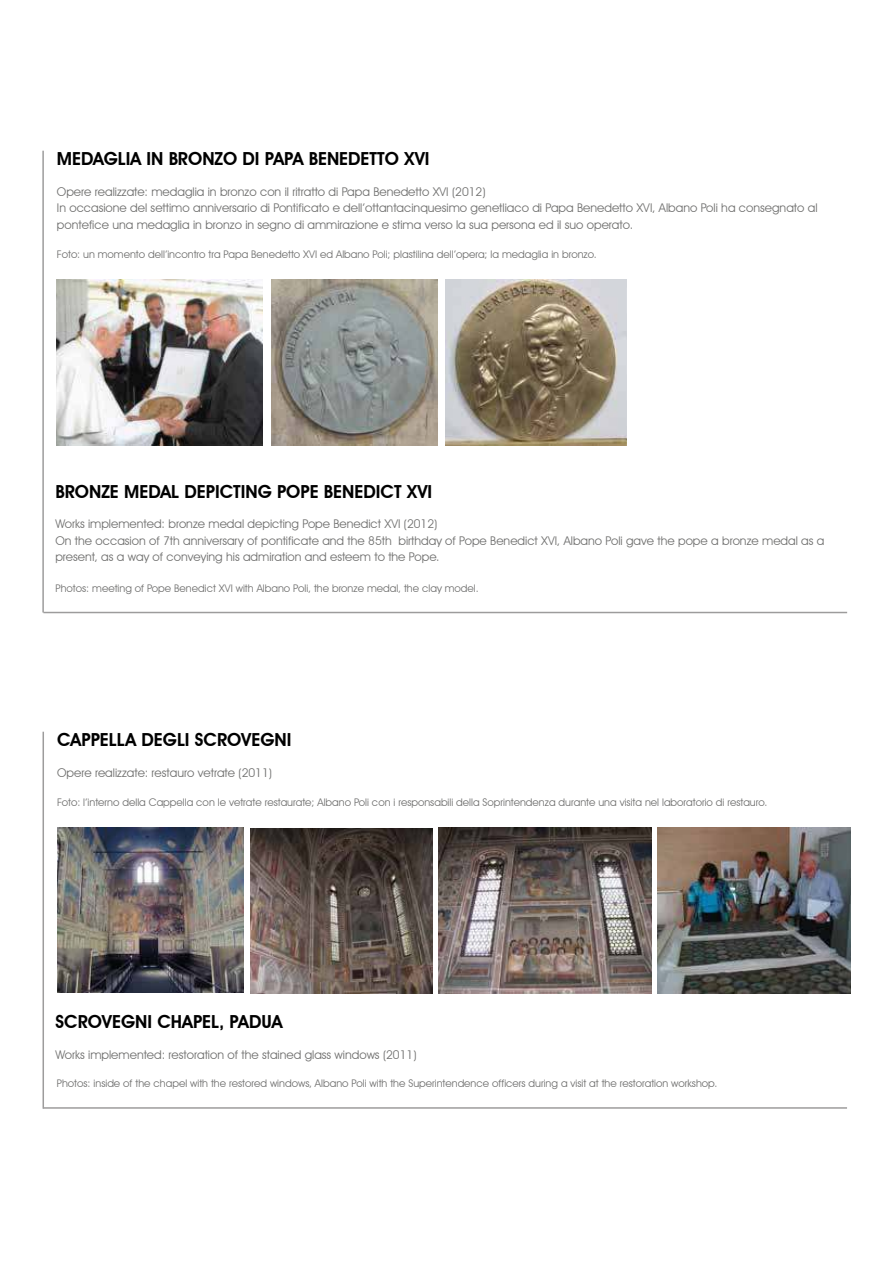
<style>
.page{position:relative;width:893px;height:1263px;background:#fff}
.page>*{position:absolute;margin:0;border:0;box-sizing:border-box;transform-origin:0 0}
.t1{font:600 18px "Avant Garde IT Cby BT";color:#000}
.t2{font:12px/16.5px "Avant Garde IT Cby BT";color:#6f6f6e}
.t3{font:10.5px "Avant Garde IT Cby BT";color:#6f6f6e}
</style>
<div class="page">
<img style="left:271px;top:279px;width:166px;height:166px">
<img style="left:57px;top:280px;width:206px;height:165px">
<img style="left:446px;top:279px;width:180px;height:167px">
<hr style="left:42px;top:151px;width:2px;height:461px;background:#9d9c9c">
<hr style="left:43px;top:612px;width:804px;height:1px;background:#9d9c9c">
<img style="left:250px;top:828px;width:182px;height:166px">
<img style="left:57px;top:828px;width:187px;height:165px">
<img style="left:438px;top:828px;width:214px;height:165px">
<img style="left:658px;top:827px;width:193px;height:166px">
<hr style="left:43px;top:732px;width:1px;height:377px;background:#9d9c9c">
<hr style="left:43px;top:1107px;width:804px;height:2px;background:#9d9c9c">
<h1 class="t1" style="left:57px;top:151px;width:374px">MEDAGLIA IN BRONZO DI PAPA BENEDETTO XVI</h1>
<p class="t2" style="left:57px;top:184px;width:762px">Opere realizzate: medaglia in bronzo con il ritratto di Papa Benedetto XVI (2012)<br>In occasione del settimo anniversario di Pontificato e dell’ottantacinquesimo genetliaco di Papa Benedetto XVI, Albano Poli ha consegnato al pontefice una medaglia in bronzo in segno di ammirazione e stima verso la sua persona ed il suo operato.</p>
<p class="t3" style="left:57px;top:250px;width:541px">Foto: un momento dell’incontro tra Papa Benedetto XVI ed Albano Poli; plastilina dell’opera; la medaglia in bronzo.</p>
<h1 class="t1" style="left:55px;top:484px;width:378px">BRONZE MEDAL DEPICTING POPE BENEDICT XVI</h1>
<p class="t2" style="left:55px;top:517px;width:770px">Works implemented: bronze medal depicting Pope Benedict XVI (2012)<br>On the occasion of 7th anniversary of pontificate and the 85th birthday of Pope Benedict XVI, Albano Poli gave the pope a bronze medal as a present, as a way of conveying his admiration and esteem to the Pope.</p>
<p class="t3" style="left:55px;top:584px;width:425px">Photos: meeting of Pope Benedict XVI with Albano Poli, the bronze medal, the clay model.</p>
<h1 class="t1" style="left:57px;top:732px;width:236px">CAPPELLA DEGLI SCROVEGNI</h1>
<p class="t2" style="left:57px;top:765px;width:216px">Opere realizzate: restauro vetrate (2011)</p>
<p class="t3" style="left:57px;top:798px;width:712px">Foto: l’interno della Cappella con le vetrate restaurate; Albano Poli con i responsabili della Soprintendenza durante una visita nel laboratorio di restauro.</p>
<h1 class="t1" style="left:56px;top:1014px;width:228px">SCROVEGNI CHAPEL, PADUA</h1>
<p class="t2" style="left:56px;top:1047px;width:362px">Works implemented: restoration of the stained glass windows (2011)</p>
<p class="t3" style="left:57px;top:1079px;width:662px">Photos: inside of the chapel with the restored windows, Albano Poli with the Superintendence officers during a visit at the restoration workshop.</p>
</div>
